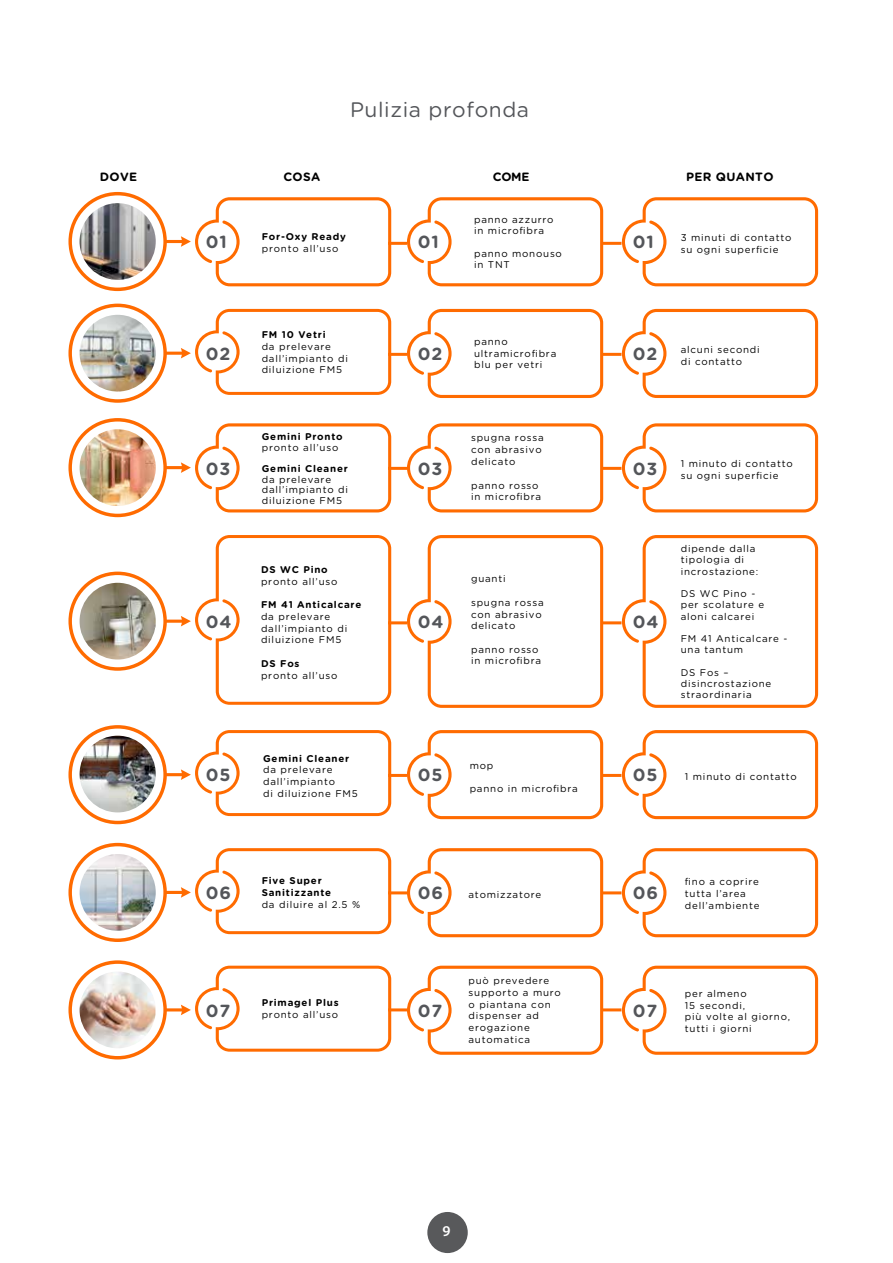
<style>
.page{position:relative;width:893px;height:1263px;background:#fff}
.page>*{position:absolute;margin:0;border:0;box-sizing:border-box;transform-origin:0 0}
.t1{font:21px "Gotham Rounded";letter-spacing:.03em;color:#54565a}
.t2{font:700 17.55px "Gotham Rounded";letter-spacing:.055em;color:#54565a}
.t3{font:600 15px "Myriad Pro";color:#fff}
.t4{font:700 12px "Gotham Rounded";letter-spacing:.03em;color:#000}
.t5{font:9.75px/11.7px "Gotham Rounded";letter-spacing:.08em;color:#000}
.t6{font:700 9.75px/11.7px "Gotham Rounded";letter-spacing:.08em;color:#000}
</style>
<div class="page">
<div style="left:427px;top:1212px;width:41px;height:41px;background:#58595b;border-radius:50%"></div>
<svg style="left:68px;top:192px;width:323px;height:99px"></svg>
<svg style="left:407px;top:197px;width:196px;height:89px"></svg>
<svg style="left:622px;top:197px;width:196px;height:89px"></svg>
<svg style="left:68px;top:304px;width:323px;height:99px"></svg>
<svg style="left:407px;top:309px;width:196px;height:89px"></svg>
<svg style="left:622px;top:309px;width:196px;height:89px"></svg>
<svg style="left:68px;top:960px;width:323px;height:99px"></svg>
<svg style="left:407px;top:966px;width:196px;height:89px"></svg>
<svg style="left:622px;top:966px;width:196px;height:89px"></svg>
<img style="left:80px;top:203px;width:76px;height:77px;border-radius:38px">
<img style="left:80px;top:315px;width:76px;height:77px;border-radius:38px">
<img style="left:80px;top:971px;width:75px;height:77px">
<hr style="left:388px;top:1008px;width:19px;height:3px;background:#ff6b00">
<hr style="left:603px;top:1008px;width:18px;height:3px;background:#ff6b00">
<hr style="left:388px;top:353px;width:19px;height:3px;background:#ff6b00">
<hr style="left:603px;top:353px;width:18px;height:3px;background:#ff6b00">
<hr style="left:388px;top:242px;width:19px;height:3px;background:#ff6b00">
<hr style="left:603px;top:242px;width:18px;height:3px;background:#ff6b00">
<svg style="left:68px;top:725px;width:323px;height:99px"></svg>
<svg style="left:407px;top:730px;width:196px;height:89px"></svg>
<svg style="left:622px;top:730px;width:196px;height:89px"></svg>
<hr style="left:388px;top:774px;width:19px;height:3px;background:#ff6b00">
<hr style="left:603px;top:774px;width:18px;height:3px;background:#ff6b00">
<svg style="left:68px;top:843px;width:323px;height:99px"></svg>
<svg style="left:407px;top:848px;width:196px;height:89px"></svg>
<svg style="left:622px;top:848px;width:196px;height:89px"></svg>
<img style="left:80px;top:854px;width:76px;height:77px;border-radius:38px">
<hr style="left:388px;top:891px;width:19px;height:3px;background:#ff6b00">
<hr style="left:603px;top:891px;width:18px;height:3px;background:#ff6b00">
<svg style="left:68px;top:418px;width:323px;height:99px"></svg>
<svg style="left:407px;top:423px;width:196px;height:89px"></svg>
<svg style="left:622px;top:423px;width:196px;height:89px"></svg>
<svg style="left:68px;top:535px;width:323px;height:170px"></svg>
<svg style="left:407px;top:535px;width:196px;height:173px"></svg>
<svg style="left:622px;top:535px;width:196px;height:173px"></svg>
<img style="left:80px;top:429px;width:76px;height:77px;border-radius:38px">
<img style="left:80px;top:583px;width:76px;height:76px;border-radius:38px">
<hr style="left:388px;top:621px;width:19px;height:3px;background:#ff6b00">
<hr style="left:603px;top:621px;width:18px;height:3px;background:#ff6b00">
<hr style="left:388px;top:467px;width:19px;height:3px;background:#ff6b00">
<hr style="left:603px;top:467px;width:18px;height:3px;background:#ff6b00">
<h1 class="t1" style="left:350px;top:95px;width:181px">Pulizia profonda</h1>
<p class="t4" style="left:100px;top:168px;width:39px">DOVE</p>
<p class="t4" style="left:686px;top:168px;width:89px">PER QUANTO</p>
<p class="t4" style="left:493px;top:168px;width:38px">COME</p>
<p class="t4" style="left:283px;top:168px;width:38px">COSA</p>
<p class="t6" style="left:262px;top:230px;width:86px">For-Oxy Ready</p>
<p class="t5" style="left:262px;top:242px;width:78px">pronto all’uso</p>
<h2 class="t2" style="left:206px;top:229px;width:23px">01</h2>
<h2 class="t2" style="left:418px;top:229px;width:23px">01</h2>
<p class="t5" style="left:474px;top:213px;width:81px">panno azzurro in microfibra</p>
<p class="t5" style="left:474px;top:247px;width:89px">panno monouso in TNT</p>
<h2 class="t2" style="left:633px;top:229px;width:23px">01</h2>
<p class="t5" style="left:681px;top:231px;width:112px">3 minuti di contatto</p>
<p class="t5" style="left:681px;top:243px;width:99px">su ogni superficie</p>
<p class="t6" style="left:262px;top:328px;width:65px">FM 10 Vetri</p>
<p class="t5" style="left:262px;top:340px;width:88px">da prelevare dall’impianto di diluizione FM5</p>
<p class="t5" style="left:474px;top:335px;width:84px">panno ultramicrofibra blu per vetri</p>
<h2 class="t2" style="left:206px;top:341px;width:26px">02</h2>
<h2 class="t2" style="left:418px;top:341px;width:26px">02</h2>
<p class="t5" style="left:681px;top:343px;width:81px">alcuni secondi</p>
<h2 class="t2" style="left:633px;top:341px;width:26px">02</h2>
<p class="t5" style="left:681px;top:355px;width:63px">di contatto</p>
<p class="t6" style="left:262px;top:431px;width:82px">Gemini Pronto</p>
<p class="t5" style="left:262px;top:441px;width:78px">pronto all’uso</p>
<p class="t6" style="left:262px;top:462px;width:88px">Gemini Cleaner</p>
<p class="t5" style="left:262px;top:473px;width:88px;line-height:10.5px">da prelevare dall’impianto di diluizione FM5</p>
<p class="t5" style="left:471px;top:432px;width:74px">spugna rossa con abrasivo delicato</p>
<p class="t5" style="left:471px;top:479px;width:72px">panno rosso in microfibra</p>
<h2 class="t2" style="left:206px;top:455px;width:26px">03</h2>
<h2 class="t2" style="left:418px;top:455px;width:26px">03</h2>
<p class="t5" style="left:681px;top:457px;width:114px">1 minuto di contatto</p>
<h2 class="t2" style="left:633px;top:455px;width:26px">03</h2>
<p class="t5" style="left:681px;top:469px;width:99px">su ogni superficie</p>
<p class="t6" style="left:261px;top:563px;width:68px">DS WC Pino</p>
<p class="t5" style="left:261px;top:575px;width:78px">pronto all’uso</p>
<p class="t6" style="left:261px;top:598px;width:102px">FM 41 Anticalcare</p>
<p class="t5" style="left:261px;top:610px;width:88px">da prelevare dall’impianto di diluizione FM5</p>
<p class="t6" style="left:261px;top:657px;width:40px">DS Fos</p>
<p class="t5" style="left:261px;top:669px;width:78px">pronto all’uso</p>
<h2 class="t2" style="left:206px;top:609px;width:27px">04</h2>
<h2 class="t2" style="left:418px;top:609px;width:27px">04</h2>
<p class="t5" style="left:471px;top:573px;width:36px">guanti</p>
<p class="t5" style="left:471px;top:596px;width:74px">spugna rossa con abrasivo delicato</p>
<p class="t5" style="left:471px;top:643px;width:72px">panno rosso in microfibra</p>
<h2 class="t2" style="left:633px;top:609px;width:27px">04</h2>
<p class="t5" style="left:681px;top:543px;width:79px;line-height:11.2px">dipende dalla tipologia di incrostazione:</p>
<p class="t5" style="left:681px;top:588px;width:85px;line-height:11.2px">DS WC Pino - per scolature e aloni calcarei</p>
<p class="t5" style="left:681px;top:633px;width:108px;line-height:11.2px">FM 41 Anticalcare - una tantum</p>
<p class="t5" style="left:681px;top:666px;width:92px;line-height:11.2px">DS Fos – disincrostazione straordinaria</p>
<p class="t6" style="left:263px;top:752px;width:88px">Gemini Cleaner</p>
<p class="t5" style="left:263px;top:764px;width:96px">da prelevare dall’impianto<br>di diluizione FM5</p>
<p class="t5" style="left:470px;top:759px;width:25px">mop</p>
<p class="t5" style="left:470px;top:782px;width:110px">panno in microfibra</p>
<h2 class="t2" style="left:206px;top:762px;width:26px">05</h2>
<h2 class="t2" style="left:418px;top:762px;width:26px">05</h2>
<h2 class="t2" style="left:633px;top:762px;width:26px">05</h2>
<p class="t5" style="left:685px;top:770px;width:114px">1 minuto di contatto</p>
<p class="t6" style="left:262px;top:874px;width:71px">Five Super<br>Sanitizzante</p>
<p class="t5" style="left:262px;top:898px;width:100px">da diluire al 2.5 %</p>
<h2 class="t2" style="left:206px;top:880px;width:27px">06</h2>
<h2 class="t2" style="left:418px;top:880px;width:27px">06</h2>
<p class="t5" style="left:685px;top:876px;width:76px">fino a coprire tutta l’area dell’ambiente</p>
<p class="t5" style="left:469px;top:888px;width:74px">atomizzatore</p>
<h2 class="t2" style="left:633px;top:880px;width:27px">06</h2>
<p class="t6" style="left:262px;top:996px;width:78px">Primagel Plus</p>
<h2 class="t2" style="left:206px;top:998px;width:26px">07</h2>
<p class="t5" style="left:262px;top:1008px;width:78px">pronto all’uso</p>
<h2 class="t2" style="left:418px;top:998px;width:26px">07</h2>
<p class="t5" style="left:469px;top:974px;width:94px">può prevedere supporto a muro o piantana con dispenser ad erogazione automatica</p>
<h2 class="t2" style="left:633px;top:998px;width:26px">07</h2>
<p class="t5" style="left:685px;top:987px;width:107px">per almeno<br>15 secondi,<br>più volte al giorno, tutti i giorni</p>
<h3 class="t3" style="left:442px;top:1222px;width:10px">9</h3>
</div>
